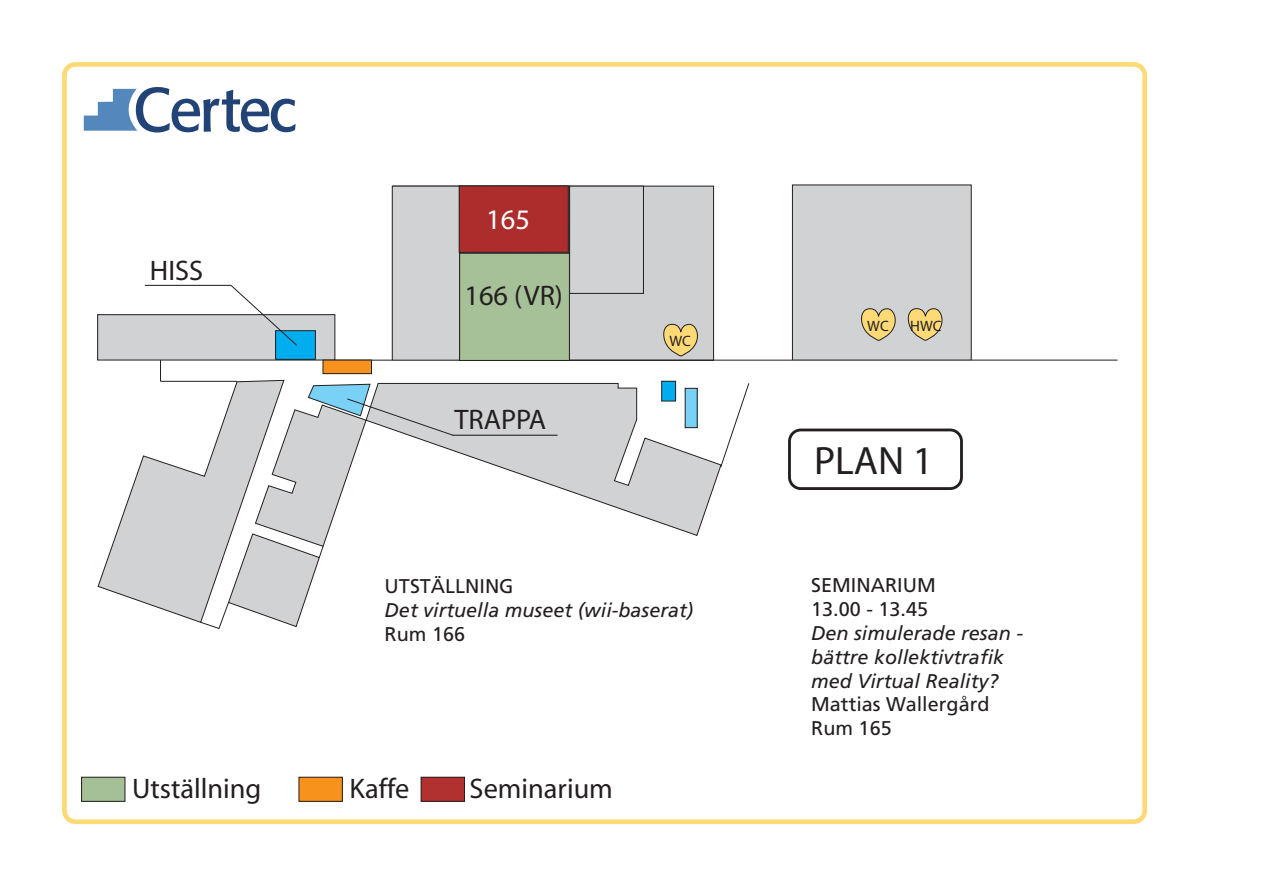
<style>
.page{position:relative;width:1263px;height:893px;background:#fff}
.page>*{position:absolute;margin:0;border:0;box-sizing:border-box;transform-origin:0 0}
.t1{font:39.75px "Myriad";color:#231f20}
.t2{font:28.35px "Myriad";color:#231f20}
.t3{font:28.35px "Myriad";color:#fff}
.t4{font:italic 19.8px/23.9px "Frutiger";color:#231f20}
.t5{font:15.15px "Myriad";color:#231f20}
.s1{font-style:normal}
</style>
<div class="page">
<div style="left:661px;top:381px;width:15px;height:20px;border:1px solid #231f20"></div>
<div style="left:98px;top:315px;width:237px;height:45px;background:#d1d2d4"></div>
<div style="left:97px;top:314px;width:238px;height:46px;border:1px solid #231f20"></div>
<div style="left:393px;top:186px;width:320px;height:174px;background:#ced0d1"></div>
<hr style="left:334px;top:360px;width:463px;height:1px;background:#231f20">
<div style="left:792px;top:185px;width:179px;height:175px;background:#d1d2d4"></div>
<div style="left:792px;top:184px;width:180px;height:177px;border:1px solid #231f20"></div>
<div style="left:276px;top:331px;width:39px;height:28px;background:#00aeef"></div>
<div style="left:275px;top:330px;width:41px;height:30px;border:1px solid #231f20"></div>
<svg style="left:454px;top:382px;width:267px;height:154px"></svg>
<hr style="left:971px;top:360px;width:146px;height:1px;background:#231f20">
<div style="left:569px;top:186px;width:75px;height:108px;border:1px solid #231f20"></div>
<div style="left:392px;top:186px;width:68px;height:175px;border:1px solid #231f20"></div>
<div style="left:460px;top:253px;width:109px;height:107px;background:#a6c098"></div>
<div style="left:459px;top:253px;width:111px;height:108px;border:1px solid #231f20"></div>
<div style="left:62px;top:62px;width:1085px;height:762px;border:5px solid #feda77;border-radius:11px"></div>
<hr style="left:145px;top:285px;width:86px;height:1px;background:#231f20">
<svg style="left:230px;top:284px;width:68px;height:63px"></svg>
<div style="left:82px;top:777px;width:43px;height:24px;background:#a5c097"></div>
<div style="left:81px;top:777px;width:44px;height:25px;border:1px solid #231f20"></div>
<div style="left:299px;top:777px;width:43px;height:24px;background:#f7931d"></div>
<div style="left:298px;top:777px;width:45px;height:25px;border:1px solid #231f20"></div>
<div style="left:788px;top:429px;width:175px;height:61px;border:3px solid #231f20;border-radius:11px"></div>
<svg style="left:84px;top:87px;width:212px;height:45px"></svg>
<svg style="left:720px;top:382px;width:30px;height:86px"></svg>
<svg style="left:663px;top:324px;width:35px;height:32px"></svg>
<svg style="left:861px;top:308px;width:35px;height:33px"></svg>
<svg style="left:907px;top:308px;width:36px;height:33px"></svg>
<div style="left:459px;top:186px;width:109px;height:66px;background:#ad2d2c"></div>
<div style="left:459px;top:185px;width:110px;height:68px;border:1px solid #231f20"></div>
<div style="left:421px;top:777px;width:43px;height:24px;background:#b1312f"></div>
<div style="left:421px;top:777px;width:44px;height:25px;border:1px solid #231f20"></div>
<hr style="left:452px;top:435px;width:105px;height:1px;background:#231f20">
<svg style="left:98px;top:360px;width:356px;height:269px"></svg>
<p class="t2" style="left:150px;top:256px;width:55px">HISS</p>
<p class="t3" style="left:486px;top:206px;width:45px">165</p>
<p class="t2" style="left:464px;top:281px;width:100px">166 (VR)</p>
<p class="t2" style="left:454px;top:405px;width:93px">TRAPPA</p>
<p class="t5" style="left:669px;top:334px;width:23px">WC</p>
<p class="t4" style="left:385px;top:575px;width:310px"><span class="s1">UTSTÄLLNING<br></span>Det virtuella museet (wii-baserat)<br><span class="s1">Rum 166</span></p>
<p class="t2" style="left:132px;top:774px;width:131px">Utställning</p>
<p class="t2" style="left:349px;top:774px;width:61px">Kaffe</p>
<p class="t2" style="left:470px;top:774px;width:145px">Seminarium</p>
<p class="t5" style="left:867px;top:318px;width:23px">WC</p>
<p class="t5" style="left:910px;top:318px;width:33px">HWC</p>
<p class="t1" style="left:814px;top:441px;width:121px">PLAN 1</p>
<p class="t4" style="left:811px;top:574px;width:213px"><span class="s1">SEMINARIUM<br>13.00 - 13.45<br></span>Den simulerade resan - bättre kollektivtrafik med Virtual Reality?<br><span class="s1">Mattias Wallergård<br>Rum 165</span></p>
</div>
